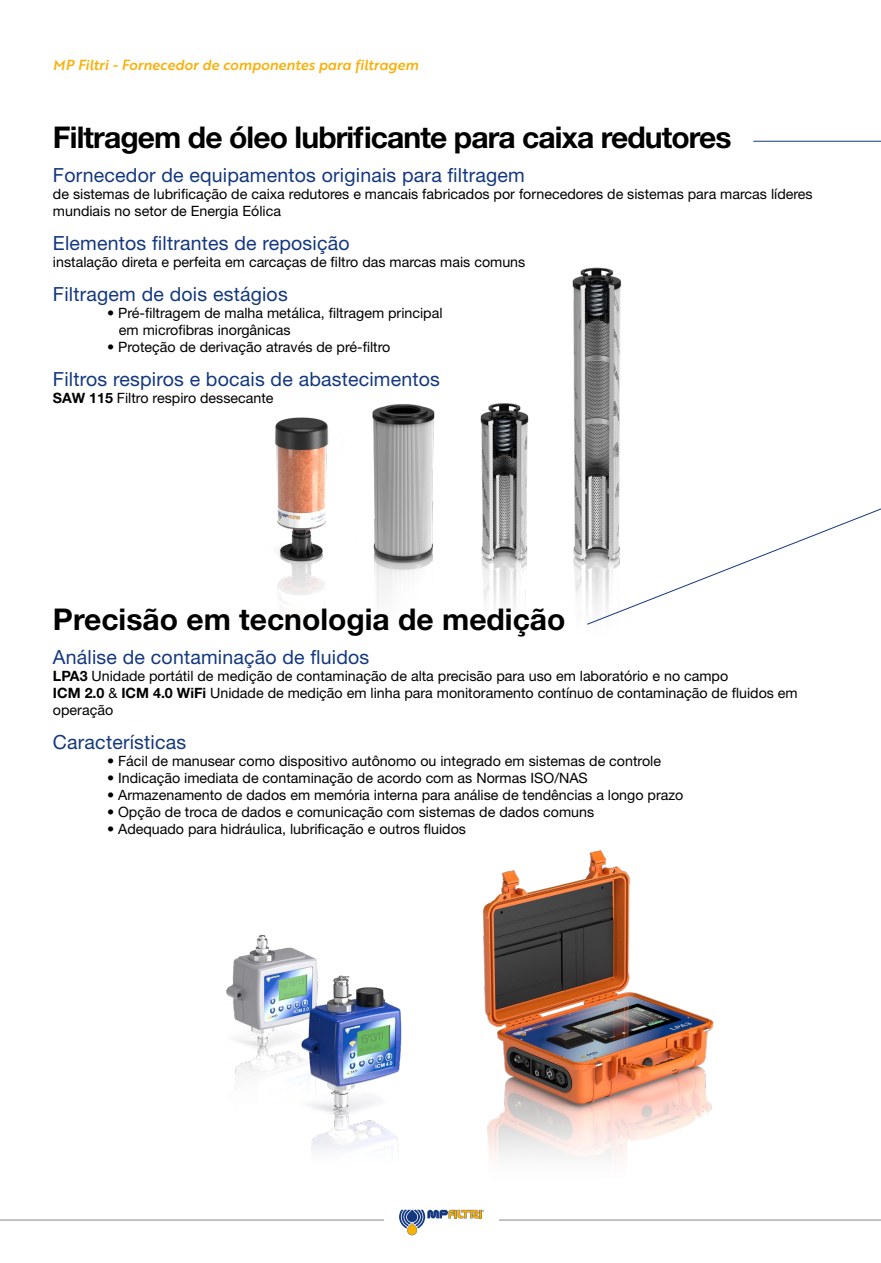
<style>
.page{position:relative;width:881px;height:1263px;background:#fff}
.page>*{position:absolute;margin:0;border:0;box-sizing:border-box;transform-origin:0 0}
.t1{font:700 30px "Helvetica Neue LT Std";letter-spacing:-.03em;color:#000}
.t2{font:700 30px "Helvetica Neue LT Std";color:#000}
.t3{font:19.5px "Helvetica Neue LT Std";letter-spacing:.01em;color:#14387f}
.t4{font:14.25px/17px "Helvetica Neue LT Std";color:#000}
.t5{font:14.25px "Brother 1816 Medium Italic";color:#f9b007}
.s1{font-weight:700}
</style>
<div class="page">
<img style="left:572px;top:267px;width:50px;height:328px">
<img style="left:480px;top:403px;width:49px;height:206px">
<img style="left:372px;top:404px;width:63px;height:197px">
<img style="left:275px;top:417px;width:54px;height:186px">
<img style="left:226px;top:934px;width:92px;height:163px">
<img style="left:298px;top:972px;width:104px;height:179px">
<img style="left:482px;top:850px;width:239px;height:370px">
<svg style="left:399px;top:1209px;width:85px;height:26px"></svg>
<hr style="left:0;top:1220px;width:384px;height:1px;background:#878787">
<hr style="left:499px;top:1220px;width:381px;height:1px;background:#878787">
<svg style="left:753px;top:140px;width:127px;height:2px"></svg>
<svg style="left:586px;top:339px;width:294px;height:286px"></svg>
<p class="t5" style="left:53px;top:54px;width:367px">MP Filtri - Fornecedor de componentes para filtragem</p>
<h1 class="t1" style="left:53px;top:119px;width:679px">Filtragem de óleo lubrificante para caixa redutores</h1>
<h2 class="t3" style="left:53px;top:163px;width:473px">Fornecedor de equipamentos originais para filtragem</h2>
<p class="t4" style="left:53px;top:185px;width:761px">de sistemas de lubrificação de caixa redutores e mancais fabricados por fornecedores de sistemas para marcas líderes mundiais no setor de Energia Eólica</p>
<h2 class="t3" style="left:53px;top:231px;width:298px">Elementos filtrantes de reposição</h2>
<p class="t4" style="left:53px;top:253px;width:473px">instalação direta e perfeita em carcaças de filtro das marcas mais comuns</p>
<h2 class="t3" style="left:53px;top:282px;width:236px">Filtragem de dois estágios</h2>
<p class="t4" style="left:119px;top:304px;width:325px;text-indent:-12px">• Pré-filtragem de malha metálica, filtragem principal em microfibras inorgânicas</p>
<p class="t4" style="left:107px;top:338px;width:285px">• Proteção de derivação através de pré-filtro</p>
<h2 class="t3" style="left:53px;top:368px;width:388px">Filtros respiros e bocais de abastecimentos</h2>
<p class="t4" style="left:53px;top:389px;width:222px"><span class="s1">SAW 115</span> Filtro respiro dessecante</p>
<h1 class="t2" style="left:53px;top:601px;width:514px">Precisão em tecnologia de medição</h1>
<h2 class="t3" style="left:53px;top:645px;width:318px">Análise de contaminação de fluidos</h2>
<p class="t4" style="left:53px;top:667px;width:746px"><span class="s1">LPA3</span> Unidade portátil de medição de contaminação de alta precisão para uso em laboratório e no campo<br><span class="s1">ICM 2.0</span> &amp; <span class="s1">ICM 4.0 WiFi</span> Unidade de medição em linha para monitoramento contínuo de contaminação de fluidos em operação</p>
<h2 class="t3" style="left:53px;top:731px;width:135px">Características</h2>
<p class="t4" style="left:107px;top:752px;width:555px">• Fácil de manusear como dispositivo autônomo ou integrado em sistemas de controle</p>
<p class="t4" style="left:107px;top:769px;width:482px">• Indicação imediata de contaminação de acordo com as Normas ISO/NAS</p>
<p class="t4" style="left:107px;top:786px;width:577px">• Armazenamento de dados em memória interna para análise de tendências a longo prazo</p>
<p class="t4" style="left:107px;top:803px;width:488px">• Opção de troca de dados e comunicação com sistemas de dados comuns</p>
<p class="t4" style="left:107px;top:820px;width:360px">• Adequado para hidráulica, lubrificação e outros fluidos</p>
</div>
